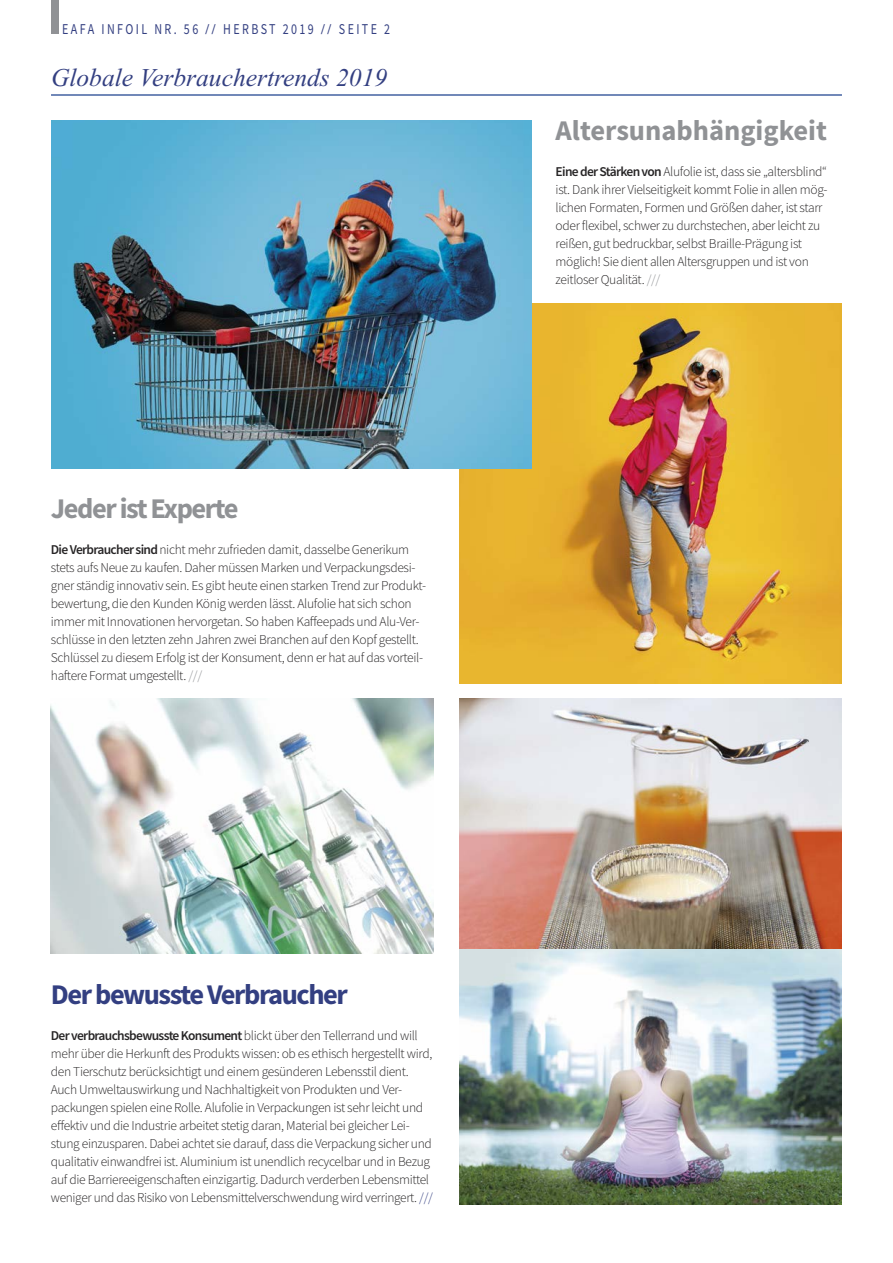
<style>
.page{position:relative;width:893px;height:1263px;background:#fff}
.page>*{position:absolute;margin:0;border:0;box-sizing:border-box;transform-origin:0 0}
.t1{font:700 28.5px "Source Sans Pro";letter-spacing:-.05em;color:#333f81}
.t2{font:700 28.5px "Source Sans Pro";color:#909295}
.t3{font:700 28.5px "Source Sans Pro";letter-spacing:-.05em;color:#909295}
.t4{font:italic 25.5px "Times New Roman";color:#333f81}
.t5{font:15px "Source Sans Pro";letter-spacing:.2em;color:#333f81;scale:.8 1}
.t6{font:300 13.5px/18px "Source Sans Pro";letter-spacing:-.025em;color:#272526}
.s1{font-family:"Trade Gothic Cond Eighteen";font-size:13.5px}
.s2{font-weight:600}
.s3{color:#909295}
.s4{color:#333f81}
</style>
<div class="page">
<div style="left:51px;top:0;width:7px;height:34px;background:#909295"></div>
<hr style="left:51px;top:94px;width:791px;height:2px;background:#4362a2">
<img style="left:51px;top:698px;width:383px;height:255px">
<img style="left:459px;top:698px;width:383px;height:251px">
<img style="left:459px;top:303px;width:383px;height:381px">
<img style="left:51px;top:121px;width:480px;height:347px">
<img style="left:459px;top:949px;width:383px;height:256px">
<p class="t5" style="left:62px;top:24px;width:411px">EAFA INFOIL NR. 56 <span class="s1">//</span> HERBST 2019 <span class="s1">//</span> SEITE 2</p>
<h2 class="t4" style="left:51px;top:62px;width:338px">Globale Verbrauchertrends 2019</h2>
<h1 class="t3" style="left:51px;top:498px;width:189px">Jeder ist Experte</h1>
<p class="t6" style="left:51px;top:542px;width:377px"><span class="s2">Die Verbraucher sind</span> nicht mehr zufrieden damit, dasselbe Generikum stets aufs Neue zu kaufen. Daher müssen Marken und Verpackungsdesi&shy;gner ständig innovativ sein. Es gibt heute einen starken Trend zur Produkt&shy;bewertung, die den Kunden König werden lässt. Alufolie hat sich schon immer mit Innovationen hervorgetan. So haben Kaffeepads und Alu-Ver&shy;schlüsse in den letzten zehn Jahren zwei branchen auf den Kopf gestellt.<br>Schlüssel zu diesem Erfolg ist der Konsument, denn er hat auf das vorteil&shy;haftere Format umgestellt. <span class="s3">///</span></p>
<h1 class="t1" style="left:51px;top:984px;width:299px">Der bewusste Verbraucher</h1>
<p class="t6" style="left:51px;top:1028px;width:384px"><span class="s2">Der verbrauchsbewusste Konsument</span> blickt über den Tellerrand und will mehr über die Herkunft des Produkts wissen: ob es ethisch hergestellt wird, den Tierschutz berücksichtigt und einem gesünderen Lebensstil dient.<br>Auch Umweltauswirkung und Nachhaltigkeit von Produkten und Ver&shy;packungen spielen eine rolle. Alufolie in Verpackungen ist sehr leicht und effektiv und die Industrie arbeitet stetig daran, Material bei gleicher Lei&shy;stung einzusparen. Dabei achtet sie darauf, dass die Verpackung sicher und qualitativ einwandfrei ist. Aluminium ist unendlich recycelbar und in bezug auf die barriereeigenschaften einzigartig. Dadurch verderben Lebensmittel weniger und das risiko von Lebensmittelverschwendung wird verringert. <span class="s4">///</span></p>
<h1 class="t2" style="left:556px;top:120px;width:273px">Altersunabhängigkeit</h1>
<p class="t6" style="left:556px;top:164px;width:274px"><span class="s2">Eine der Stärken von</span>Alufolie ist, dass sie „altersblind“ ist. Dank ihrer Vielseitigkeit kommt Folie in allen mög&shy;lichen Formaten, Formen und Größen daher, ist starr oder flexibel, schwer zu durchstechen, aber leicht zu reißen, gut bedruckbar, selbst braille-Prägung ist möglich! Sie dient allen Altersgruppen und ist von zeitloser Qualität. <span class="s3">///</span></p>
</div>
